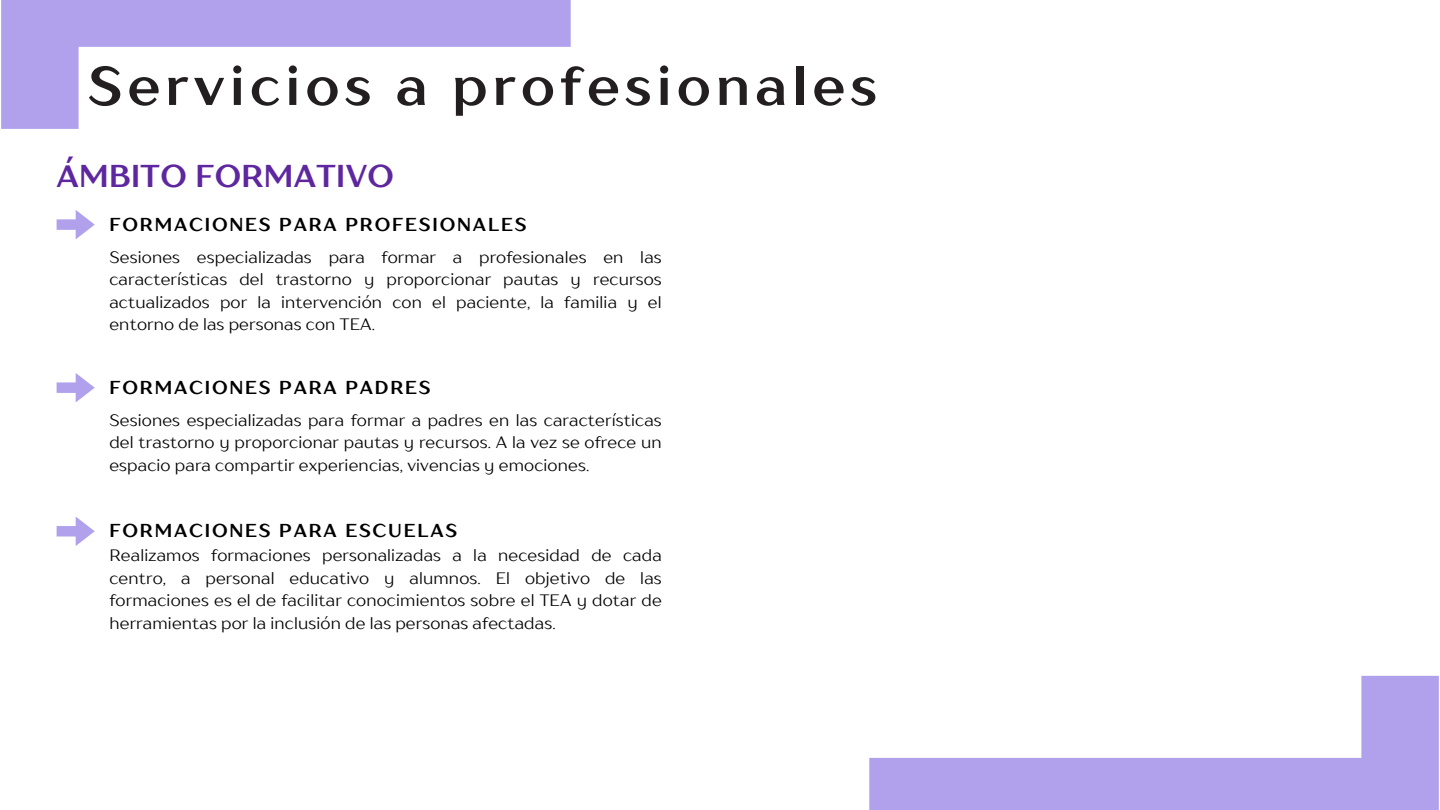
<style>
.page{position:relative;width:1440px;height:810px;background:#fff}
.page>*{position:absolute;margin:0;border:0;box-sizing:border-box;transform-origin:0 0}
.t1{font:700 54.1px "TT Drugs";letter-spacing:.1em;color:#231f20}
.t2{font:700 31.5px "TT Drugs";letter-spacing:.01em;color:#5e269f}
.t3{font:700 18.6px "TT Drugs";letter-spacing:.1em;color:#000}
.t4{font:16.5px/22.5px "TT Drugs";letter-spacing:.01em;color:#000;text-align:justify}
</style>
<div class="page">
<svg style="left:1px;top:0;width:570px;height:129px"></svg>
<svg style="left:869px;top:676px;width:570px;height:134px"></svg>
<svg style="left:57px;top:210px;width:38px;height:29px"></svg>
<svg style="left:57px;top:373px;width:38px;height:29px"></svg>
<svg style="left:57px;top:516px;width:38px;height:30px"></svg>
<p class="t1" style="left:88px;top:52px;width:790px">Servicios a profesionales</p>
<h2 class="t2" style="left:57px;top:157px;width:339px">ÁMBITO FORMATIVO</h2>
<h1 class="t3" style="left:109px;top:213px;width:418px">FORMACIONES PARA PROFESIONALES</h1>
<h3 class="t4" style="left:109px;top:245px;width:554px">Sesiones especializadas para formar a profesionales en las características del trastorno y proporcionar pautas y recursos actualizados por la intervención con el paciente, la familia y el entorno de las personas con TEA.</h3>
<p class="t3" style="left:109px;top:376px;width:323px">FORMACIONES PARA PADRES</p>
<h3 class="t4" style="left:109px;top:408px;width:554px">Sesiones especializadas para formar a padres en las características del trastorno y proporcionar pautas y recursos. A la vez se ofrece un espacio para compartir experiencias, vivencias y emociones.</h3>
<p class="t3" style="left:109px;top:519px;width:349px">FORMACIONES PARA ESCUELAS</p>
<h3 class="t4" style="left:109px;top:544px;width:554px">Realizamos formaciones personalizadas a la necesidad de cada centro, a personal educativo y alumnos. El objetivo de las formaciones es el de facilitar conocimientos sobre el TEA y dotar de herramientas por la inclusión de las personas afectadas.</h3>
</div>
